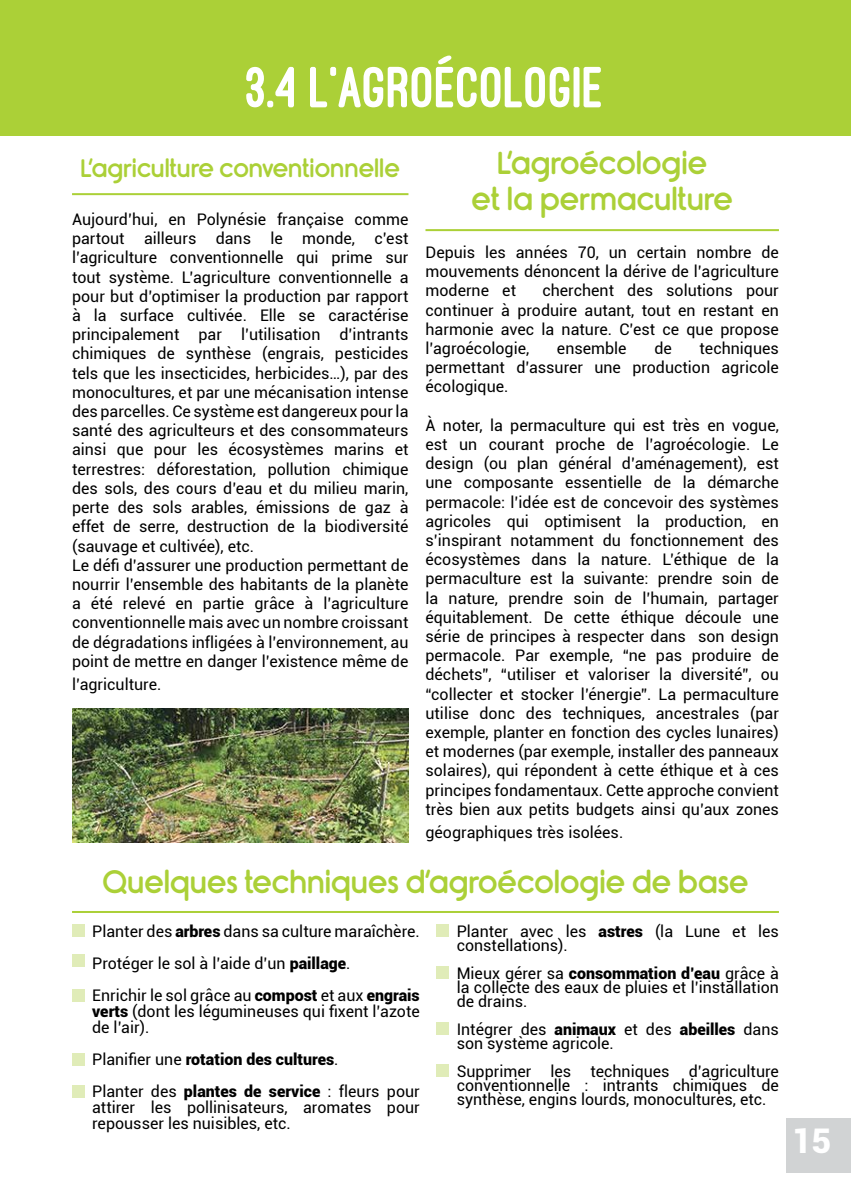
<style>
.page{position:relative;width:851px;height:1191px;background:#fff}
.page>*{position:absolute;margin:0;border:0;box-sizing:border-box;transform-origin:0 0}
.t1{font:800 60px "Ostrich Sans";color:#fff}
.t2{font:900 34px "Roboto";color:#fff}
.t3{font:30px/36px "Rimouski Sb";color:#abd037;text-align:center}
.t4{font:24px "Rimouski Sb";color:#abd037}
.t5{font:16px/19.2px "Roboto";color:#000}
.t6{font:900 16px/32px "Roboto";color:#000}
.s1{font-weight:900}
.s2{font-weight:400}
</style>
<div class="page">
<div style="left:786px;top:1118px;width:64px;height:54px;background:#d1d3d4"></div>
<div style="left:0;top:0;width:850px;height:135px;background:#abd037"></div>
<hr style="left:72px;top:193px;width:336px;height:2px;background:#abd037">
<hr style="left:425px;top:229px;width:353px;height:2px;background:#abd037">
<hr style="left:72px;top:911px;width:706px;height:2px;background:#abd037">
<div style="left:72px;top:924px;width:12px;height:13px;background:#e0ecb8"></div>
<div style="left:72px;top:954px;width:12px;height:12px;background:#e0ecb8"></div>
<div style="left:72px;top:989px;width:12px;height:12px;background:#e0ecb8"></div>
<div style="left:72px;top:1053px;width:12px;height:13px;background:#e0ecb8"></div>
<div style="left:72px;top:1085px;width:12px;height:12px;background:#e0ecb8"></div>
<div style="left:436px;top:924px;width:12px;height:13px;background:#e0ecb8"></div>
<div style="left:436px;top:966px;width:12px;height:13px;background:#e0ecb8"></div>
<div style="left:436px;top:1022px;width:12px;height:13px;background:#e0ecb8"></div>
<div style="left:436px;top:1064px;width:12px;height:12px;background:#e0ecb8"></div>
<img style="left:72px;top:708px;width:336px;height:134px">
<h1 class="t1" style="left:246px;top:55px;width:360px">3.4 L'AGROÉCOLOGIE</h1>
<h3 class="t3" style="left:471px;top:145px;width:263px">L’agroécologie<br>et la permaculture</h3>
<p class="t5" style="left:425px;top:242px;width:355px;text-align:justify">Depuis les années 70, un certain nombre de mouvements dénoncent la dérive de l’agriculture moderne et</p>
<h3 class="t4" style="left:81px;top:154px;width:321px">L’agriculture conventionnelle</h3>
<p class="t5" style="left:72px;top:209px;width:338px">Aujourd’hui, en Polynésie française comme partout ailleurs dans le monde, c’est l’agriculture conventionnelle qui prime sur tout système. L’agriculture conventionnelle a pour but d’optimiser la production par rapport à la surface cultivée. Elle se caractérise principalement par l’utilisation d’intrants chimiques de synthèse (engrais, pesticides tels que les insecticides, herbicides…), par des monocultures, et par une mécanisation intense des parcelles. Ce système est dangereux pour la santé des agriculteurs et des consommateurs ainsi que pour les écosystèmes marins et terrestres: déforestation, pollution chimique des sols, des cours d’eau et du milieu marin, perte des sols arables, émissions de gaz à effet de serre, destruction de la biodiversité (sauvage et cultivée), etc.<br>Le défi d’assurer une production permettant de nourrir l’ensemble des habitants de la planète a été relevé en partie grâce à l’agriculture conventionnelle mais avec un nombre croissant de dégradations infligées à l’environnement, au point de mettre en danger l’existence même de</p>
<p class="t5" style="left:72px;top:673px;width:91px">l’agriculture.</p>
<p class="t5" style="left:425px;top:280px;width:355px;text-align:justify;text-indent:117px">cherchent des solutions pour continuer à produire autant, tout en restant en harmonie avec la nature. C’est ce que propose l’agroécologie,</p>
<p class="t5" style="left:425px;top:338px;width:355px;text-align:justify;text-indent:274px">techniques permettant d’assurer une production agricole écologique.</p>
<p class="t5" style="left:425px;top:415px;width:355px;text-align:justify">À noter, la permaculture qui est très en vogue, est un courant proche de l’agroécologie. Le design (ou plan général d’aménagement), est une composante essentielle de la démarche permacole: l’idée est de concevoir des systèmes agricoles qui optimisent la production, en s’inspirant notamment du fonctionnement des écosystèmes dans la nature. L’éthique de la permaculture est la suivante: prendre soin de la nature, prendre soin de l’humain, partager équitablement. De cette éthique découle une série de principes à respecter dans son design permacole. Par exemple, “ne pas produire de déchets”, “utiliser et valoriser la diversité”, ou “collecter et stocker l’énergie”. La permaculture utilise donc des techniques, ancestrales (par exemple, planter en fonction des cycles lunaires) et modernes (par exemple, installer des panneaux solaires), qui répondent à cette éthique et à ces principes fondamentaux. Cette approche convient très bien aux petits budgets ainsi qu’aux zones</p>
<p class="t5" style="left:425px;top:822px;width:199px">géographiques très isolées.</p>
<h3 class="t3" style="left:102px;top:864px;width:647px">Quelques techniques d’agroécologie de base</h3>
<p class="t5" style="left:92px;top:914px;width:329px;line-height:32px">Planter des <span class="s1">arbres</span> dans sa culture maraîchère.<br>Protéger le sol à l’aide d’un <span class="s1">paillage</span>.<br>Enrichir le sol grâce au <span class="s1">compost</span> et aux <span class="s1">engrais</span></p>
<p class="t5" style="left:92px;top:1002px;width:329px;line-height:16px"><span class="s1">verts</span> (dont les légumineuses qui fixent l’azote de l’air).</p>
<p class="t6" style="left:92px;top:1042px;width:329px"><span class="s2">Planifier une</span> rotation des cultures<span class="s2">.<br>Planter des</span> plantes de service <span class="s2">: fleurs pour</span></p>
<p class="t5" style="left:92px;top:1098px;width:329px;line-height:16px">attirer les pollinisateurs, aromates pour repousser les nuisibles, etc.</p>
<p class="t5" style="left:557px;top:338px;width:71px">ensemble</p>
<p class="t5" style="left:654px;top:338px;width:19px">de</p>
<p class="t5" style="left:456px;top:923px;width:324px;line-height:14px">Planter avec les <span class="s1">astres</span> (la Lune et les constellations).</p>
<p class="t5" style="left:456px;top:965px;width:324px;line-height:14px;text-align:justify">Mieux gérer sa <span class="s1">consommation d’eau</span> grâce à la collecte des eaux de pluies et l’installation de drains.</p>
<p class="t5" style="left:456px;top:1021px;width:323px;line-height:14px">Intégrer des <span class="s1">animaux</span> et des <span class="s1">abeilles</span> dans son système agricole.</p>
<p class="t5" style="left:456px;top:1063px;width:324px;line-height:14px;text-align:justify">Supprimer les techniques d’agriculture conventionnelle : intrants chimiques de synthèse, engins lourds, monocultures, etc.</p>
<h2 class="t2" style="left:791px;top:1117px;width:41px">15</h2>
</div>
